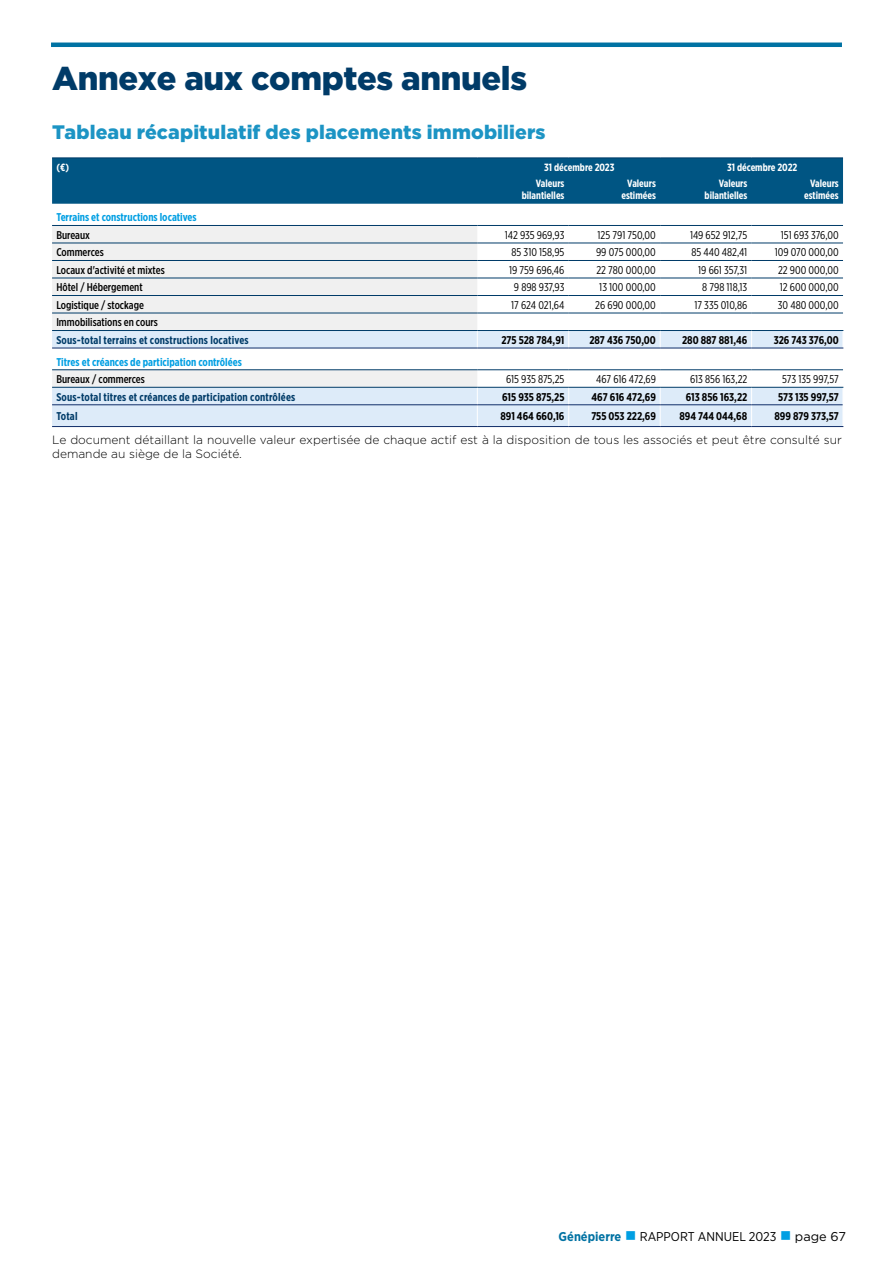
<style>
.page{position:relative;width:893px;height:1263px;background:#fff}
.page>*{position:absolute;margin:0;border:0;box-sizing:border-box;transform-origin:0 0}
.t1{font:900 33px "Gotham";letter-spacing:-.01em;color:#003b68}
.t2{font:900 19.5px "Gotham";letter-spacing:.005em;color:#1c94c4}
.t3{font:12.75px "Gotham Narrow";color:#000}
.t4{font:300 12px/14.4px "Gotham";color:#000}
.t5{font:11.25px "Gotham X Narrow";color:#000}
.t6{font:700 11.25px "Gotham X Narrow";color:#000}
.t7{font:500 11.25px "Gotham X Narrow";color:#000}
.t8{font:700 11.25px "Gotham X Narrow";letter-spacing:.015em;color:#003b68}
.t9{font:700 11.25px "Gotham X Narrow";color:#009fe3}
.t10{font:700 10.5px/12px "Gotham X Narrow";color:#fff;text-align:right}
.s1{font-weight:700;color:#0072a3}
.s2{color:#009fe3}
.s3{font-family:"Gotham"}
</style>
<div class="page">
<hr style="left:51px;top:43px;width:791px;height:4px;background:#0072a3">
<div style="left:52px;top:159px;width:791px;height:45px;background:#005583"></div>
<div style="left:52px;top:226px;width:425px;height:104px;background:#f0f0f0"></div>
<svg style="left:52px;top:331px;width:791px;height:95px;fill:#ddebf9"></svg>
<hr style="left:477px;top:225px;width:92px;height:1px;background:#003b68">
<hr style="left:569px;top:225px;width:91px;height:1px;background:#003b68">
<hr style="left:660px;top:225px;width:92px;height:1px;background:#003b68">
<hr style="left:752px;top:225px;width:91px;height:1px;background:#003b68">
<hr style="left:52px;top:158px;width:425px;height:1px;background:#003b68">
<hr style="left:477px;top:158px;width:92px;height:1px;background:#003b68">
<hr style="left:569px;top:158px;width:91px;height:1px;background:#003b68">
<hr style="left:660px;top:158px;width:92px;height:1px;background:#003b68">
<hr style="left:752px;top:158px;width:91px;height:1px;background:#003b68">
<hr style="left:52px;top:225px;width:425px;height:1px;background:#003b68">
<svg style="left:477px;top:331px;width:1px;height:17px"></svg>
<svg style="left:568px;top:331px;width:1px;height:17px"></svg>
<svg style="left:660px;top:331px;width:1px;height:17px"></svg>
<svg style="left:751px;top:331px;width:1px;height:17px"></svg>
<svg style="left:477px;top:388px;width:1px;height:38px"></svg>
<svg style="left:568px;top:388px;width:1px;height:38px"></svg>
<svg style="left:660px;top:388px;width:1px;height:38px"></svg>
<svg style="left:751px;top:388px;width:1px;height:38px"></svg>
<hr style="left:52px;top:404px;width:425px;height:1px;background:#102d69">
<hr style="left:477px;top:404px;width:92px;height:1px;background:#102d69">
<hr style="left:569px;top:404px;width:91px;height:1px;background:#102d69">
<hr style="left:660px;top:404px;width:92px;height:1px;background:#102d69">
<hr style="left:752px;top:404px;width:91px;height:1px;background:#102d69">
<hr style="left:52px;top:387px;width:425px;height:1px;background:#003b68">
<hr style="left:477px;top:387px;width:92px;height:1px;background:#003b68">
<hr style="left:569px;top:387px;width:91px;height:1px;background:#003b68">
<hr style="left:660px;top:387px;width:92px;height:1px;background:#003b68">
<hr style="left:752px;top:387px;width:91px;height:1px;background:#003b68">
<hr style="left:52px;top:426px;width:425px;height:1px;background:#102d69">
<hr style="left:477px;top:426px;width:92px;height:1px;background:#102d69">
<hr style="left:569px;top:426px;width:91px;height:1px;background:#102d69">
<hr style="left:660px;top:426px;width:92px;height:1px;background:#102d69">
<hr style="left:752px;top:426px;width:91px;height:1px;background:#102d69">
<hr style="left:52px;top:330px;width:425px;height:1px;background:#003b68">
<hr style="left:477px;top:330px;width:92px;height:1px;background:#003b68">
<hr style="left:569px;top:330px;width:91px;height:1px;background:#003b68">
<hr style="left:660px;top:330px;width:92px;height:1px;background:#003b68">
<hr style="left:752px;top:330px;width:91px;height:1px;background:#003b68">
<hr style="left:52px;top:348px;width:425px;height:1px;background:#102d69">
<hr style="left:477px;top:348px;width:92px;height:1px;background:#102d69">
<hr style="left:569px;top:348px;width:91px;height:1px;background:#102d69">
<hr style="left:660px;top:348px;width:92px;height:1px;background:#102d69">
<hr style="left:752px;top:348px;width:91px;height:1px;background:#102d69">
<hr style="left:52px;top:243px;width:425px;height:1px;background:#003b68">
<hr style="left:477px;top:243px;width:92px;height:1px;background:#003b68">
<hr style="left:569px;top:243px;width:91px;height:1px;background:#003b68">
<hr style="left:660px;top:243px;width:92px;height:1px;background:#003b68">
<hr style="left:752px;top:243px;width:91px;height:1px;background:#003b68">
<hr style="left:52px;top:260px;width:425px;height:1px;background:#003b68">
<hr style="left:477px;top:260px;width:92px;height:1px;background:#003b68">
<hr style="left:569px;top:260px;width:91px;height:1px;background:#003b68">
<hr style="left:660px;top:260px;width:92px;height:1px;background:#003b68">
<hr style="left:752px;top:260px;width:91px;height:1px;background:#003b68">
<hr style="left:52px;top:278px;width:425px;height:1px;background:#003b68">
<hr style="left:477px;top:278px;width:92px;height:1px;background:#003b68">
<hr style="left:569px;top:278px;width:91px;height:1px;background:#003b68">
<hr style="left:660px;top:278px;width:92px;height:1px;background:#003b68">
<hr style="left:752px;top:278px;width:91px;height:1px;background:#003b68">
<hr style="left:52px;top:295px;width:425px;height:1px;background:#003b68">
<hr style="left:477px;top:295px;width:92px;height:1px;background:#003b68">
<hr style="left:569px;top:295px;width:91px;height:1px;background:#003b68">
<hr style="left:660px;top:295px;width:92px;height:1px;background:#003b68">
<hr style="left:752px;top:295px;width:91px;height:1px;background:#003b68">
<hr style="left:52px;top:313px;width:425px;height:1px;background:#003b68">
<hr style="left:477px;top:313px;width:92px;height:1px;background:#003b68">
<hr style="left:569px;top:313px;width:91px;height:1px;background:#003b68">
<hr style="left:660px;top:313px;width:92px;height:1px;background:#003b68">
<hr style="left:752px;top:313px;width:91px;height:1px;background:#003b68">
<hr style="left:52px;top:369px;width:425px;height:1px;background:#003b68">
<hr style="left:477px;top:369px;width:92px;height:1px;background:#003b68">
<hr style="left:569px;top:369px;width:91px;height:1px;background:#003b68">
<hr style="left:660px;top:369px;width:92px;height:1px;background:#003b68">
<hr style="left:752px;top:369px;width:91px;height:1px;background:#003b68">
<h1 class="t1" style="left:52px;top:56px;width:477px">Annexe aux comptes annuels</h1>
<h2 class="t2" style="left:52px;top:119px;width:495px">Tableau récapitulatif des placements immobiliers</h2>
<p class="t10" style="left:56px;top:161px;width:14px">(€)</p>
<p class="t10" style="left:544px;top:161px;width:72px">31 décembre 2023</p>
<p class="t10" style="left:727px;top:161px;width:72px">31 décembre 2022</p>
<p class="t10" style="left:522px;top:178px;width:44px">Valeurs bilantielles</p>
<p class="t10" style="left:621px;top:178px;width:36px;text-align:center">Valeurs estimées</p>
<p class="t10" style="left:705px;top:178px;width:44px">Valeurs bilantielles</p>
<p class="t10" style="left:804px;top:178px;width:36px;text-align:center">Valeurs estimées</p>
<p class="t9" style="left:56px;top:210px;width:142px">Terrains et constructions locatives</p>
<p class="t7" style="left:56px;top:228px;width:35px">Bureaux</p>
<p class="t5" style="left:505px;top:228px;width:61px">142 935 969,93</p>
<p class="t5" style="left:598px;top:228px;width:60px">125 791 750,00</p>
<p class="t5" style="left:690px;top:228px;width:59px">149 652 912,75</p>
<p class="t5" style="left:781px;top:228px;width:59px">151 693 376,00</p>
<p class="t7" style="left:56px;top:245px;width:49px">Commerces</p>
<p class="t5" style="left:511px;top:246px;width:54px">85 310 158,95</p>
<p class="t5" style="left:596px;top:246px;width:61px">99 075 000,00</p>
<p class="t5" style="left:691px;top:246px;width:57px">85 440 482,41</p>
<p class="t5" style="left:775px;top:246px;width:66px">109 070 000,00</p>
<p class="t7" style="left:56px;top:263px;width:110px">Locaux d'activité et mixtes</p>
<p class="t5" style="left:509px;top:263px;width:57px">19 759 696,46</p>
<p class="t5" style="left:596px;top:263px;width:61px">22 780 000,00</p>
<p class="t5" style="left:698px;top:263px;width:51px">19 661 357,31</p>
<p class="t5" style="left:778px;top:263px;width:62px">22 900 000,00</p>
<p class="t7" style="left:56px;top:280px;width:88px">Hôtel / Hébergement</p>
<p class="t5" style="left:514px;top:281px;width:52px">9 898 937,93</p>
<p class="t5" style="left:599px;top:281px;width:58px">13 100 000,00</p>
<p class="t5" style="left:702px;top:281px;width:47px">8 798 118,13</p>
<p class="t5" style="left:780px;top:281px;width:60px">12 600 000,00</p>
<p class="t7" style="left:56px;top:298px;width:89px">Logistique / stockage</p>
<p class="t5" style="left:511px;top:298px;width:55px">17 624 021,64</p>
<p class="t5" style="left:595px;top:298px;width:62px">26 690 000,00</p>
<p class="t5" style="left:694px;top:298px;width:55px">17 335 010,86</p>
<p class="t5" style="left:778px;top:298px;width:62px">30 480 000,00</p>
<p class="t7" style="left:56px;top:315px;width:103px">Immobilisations en cours</p>
<p class="t8" style="left:56px;top:333px;width:194px">Sous-total terrains et constructions locatives</p>
<p class="t6" style="left:501px;top:333px;width:65px">275 528 784,91</p>
<p class="t6" style="left:589px;top:333px;width:68px">287 436 750,00</p>
<p class="t6" style="left:682px;top:333px;width:67px">280 887 881,46</p>
<p class="t6" style="left:774px;top:333px;width:66px">326 743 376,00</p>
<p class="t9" style="left:56px;top:355px;width:187px">Titres et créances de participation contrôlées</p>
<p class="t7" style="left:56px;top:372px;width:90px">Bureaux / commerces</p>
<p class="t5" style="left:506px;top:372px;width:60px">615 935 875,25</p>
<p class="t5" style="left:596px;top:372px;width:61px">467 616 472,69</p>
<p class="t5" style="left:690px;top:372px;width:59px">613 856 163,22</p>
<p class="t5" style="left:782px;top:372px;width:58px">573 135 997,57</p>
<p class="t8" style="left:56px;top:390px;width:240px">Sous-total titres et créances de participation contrôlées</p>
<p class="t6" style="left:502px;top:390px;width:64px">615 935 875,25</p>
<p class="t6" style="left:592px;top:390px;width:66px">467 616 472,69</p>
<p class="t6" style="left:686px;top:390px;width:63px">613 856 163,22</p>
<p class="t6" style="left:778px;top:390px;width:62px">573 135 997,57</p>
<p class="t8" style="left:56px;top:409px;width:23px">Total</p>
<p class="t6" style="left:500px;top:409px;width:66px">891 464 660,16</p>
<p class="t6" style="left:591px;top:409px;width:66px">755 053 222,69</p>
<p class="t6" style="left:679px;top:409px;width:69px">894 744 044,68</p>
<p class="t6" style="left:774px;top:409px;width:66px">899 879 373,57</p>
<p class="t4" style="left:52px;top:432px;width:791px">Le document détaillant la nouvelle valeur expertisée de chaque actif est à la disposition de tous les associés et peut être consulté sur demande au siège de la Société.</p>
<p class="t3" style="left:559px;top:1228px;width:289px"><span class="s1">Génépierre</span> <span class="s2">■</span> RAPPORT ANNUEL 2023 <span class="s2">■</span> <span class="s3">page 67</span></p>
</div>
